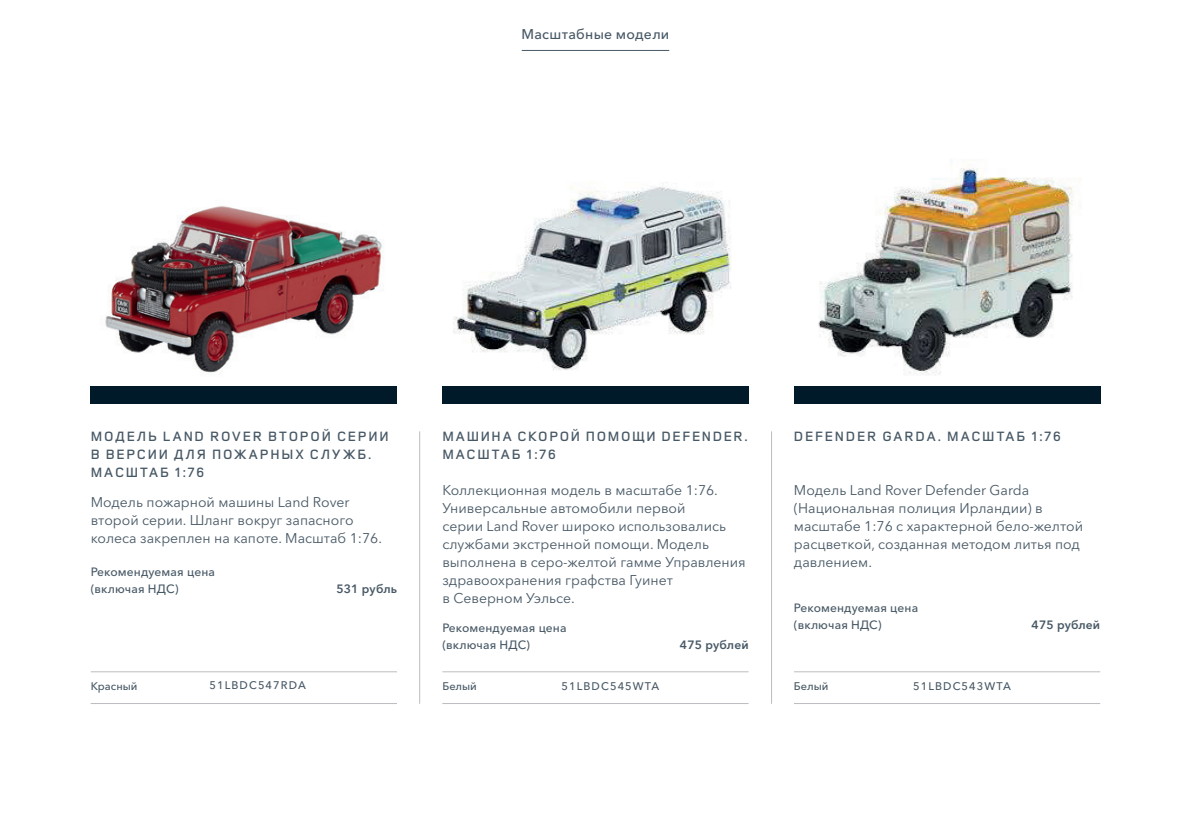
<style>
.page{position:relative;width:1191px;height:840px;background:#fff}
.page>*{position:absolute;margin:0;border:0;box-sizing:border-box;transform-origin:0 0}
.t1{font:14px/18px "Avenir Next Cyr";color:#475865}
.t2{font:600 14px/18px "Land Rover";letter-spacing:.125em;color:#475865}
.t3{font:500 14px "Avenir Next Cyr";letter-spacing:.02em;color:#475865}
.t4{font:500 12px/17.2px "Avenir Next Cyr";letter-spacing:.01em;color:#475865}
.t5{font:600 12px "Avenir Next Cyr";letter-spacing:.01em;color:#475865}
.t6{font:500 11px "Avenir Next Cyr";letter-spacing:.1em;color:#475865}
.t7{font:500 11px "Avenir Next Cyr";color:#475865}
</style>
<div class="page">
<hr style="left:522px;top:50px;width:147px;height:1px;background:#475865">
<img style="left:93px;top:206px;width:302px;height:181px">
<hr style="left:91px;top:671px;width:306px;height:1px;background:#bcbdc0">
<hr style="left:91px;top:702px;width:306px;height:1px;background:#bcbdc0">
<img style="left:444px;top:182px;width:302px;height:205px">
<hr style="left:442px;top:671px;width:306px;height:1px;background:#bcbdc0">
<hr style="left:442px;top:702px;width:306px;height:1px;background:#bcbdc0">
<img style="left:801px;top:159px;width:288px;height:228px">
<hr style="left:794px;top:671px;width:306px;height:1px;background:#bcbdc0">
<hr style="left:794px;top:702px;width:306px;height:1px;background:#bcbdc0">
<hr style="left:419px;top:431px;width:1px;height:272px;background:#bcbdc0">
<hr style="left:771px;top:431px;width:1px;height:272px;background:#bcbdc0">
<div style="left:91px;top:387px;width:306px;height:17px;background:#001a29"></div>
<div style="left:442px;top:387px;width:306px;height:17px;background:#001a29"></div>
<div style="left:794px;top:387px;width:306px;height:17px;background:#001a29"></div>
<p class="t3" style="left:521px;top:26px;width:149px">Масштабные модели</p>
<p class="t2" style="left:91px;top:426px;width:299px">МОДЕЛЬ LAND ROVER ВТОРОЙ СЕРИИ<br>В ВЕРСИИ ДЛЯ ПОЖАРНЫХ СЛУЖБ.<br>МАСШТАБ 1:76</p>
<p class="t1" style="left:91px;top:492px;width:293px">Модель пожарной машины Land Rover второй серии. Шланг вокруг запасного колеса закреплен на капоте. Масштаб 1:76.</p>
<p class="t4" style="left:91px;top:562px;width:126px">Рекомендуемая цена (включая НДС)</p>
<p class="t5" style="left:336px;top:581px;width:62px">531 рубль</p>
<p class="t7" style="left:91px;top:679px;width:48px">Красный</p>
<p class="t6" style="left:209px;top:678px;width:98px">51LBDC547RDA</p>
<p class="t2" style="left:442px;top:426px;width:307px">МАШИНА СКОРОЙ ПОМОЩИ DEFENDER.<br>МАСШТАБ 1:76</p>
<p class="t1" style="left:442px;top:481px;width:305px">Коллекционная модель в масштабе 1:76.<br>Универсальные автомобили первой<br>серии Land Rover широко использовались службами экстренной помощи. Модель выполнена в серо-желтой гамме Управления здравоохранения графства Гуинет<br>в Северном Уэльсе.</p>
<p class="t4" style="left:442px;top:618px;width:126px">Рекомендуемая цена (включая НДС)</p>
<p class="t5" style="left:680px;top:637px;width:70px">475 рублей</p>
<p class="t6" style="left:442px;top:679px;width:36px">Белый</p>
<p class="t6" style="left:561px;top:679px;width:99px">51LBDC545WTA</p>
<p class="t2" style="left:794px;top:426px;width:268px">DEFENDER GARDA. МАСШТАБ 1:76</p>
<p class="t1" style="left:794px;top:481px;width:291px">Модель Land Rover Defender Garda (Национальная полиция Ирландии) в масштабе 1:76 с характерной бело-желтой расцветкой, созданная методом литья под давлением.</p>
<p class="t4" style="left:794px;top:598px;width:126px">Рекомендуемая цена (включая НДС)</p>
<p class="t5" style="left:1031px;top:617px;width:70px">475 рублей</p>
<p class="t6" style="left:794px;top:679px;width:36px">Белый</p>
<p class="t6" style="left:913px;top:679px;width:99px">51LBDC543WTA</p>
</div>
